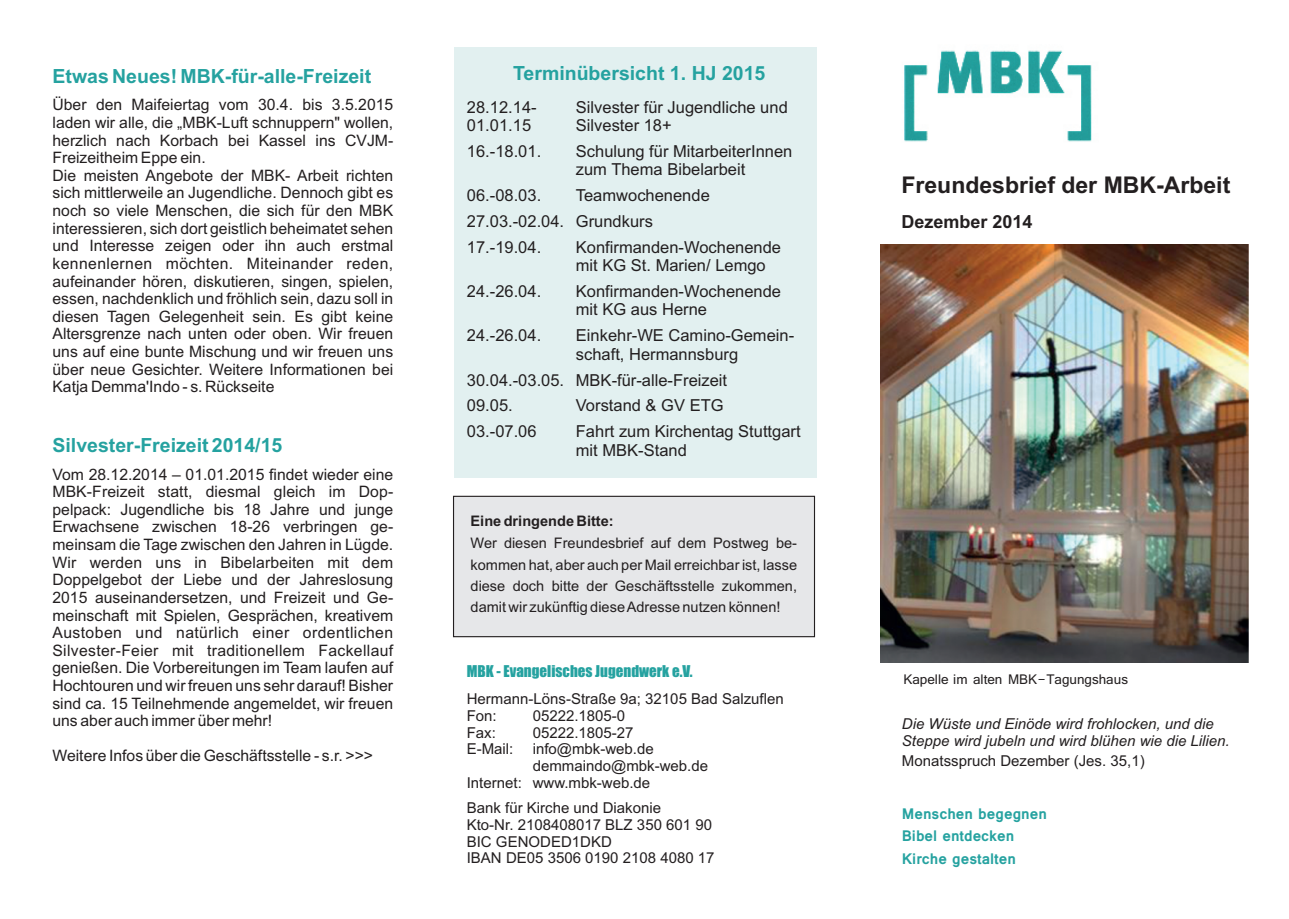
<style>
.page{position:relative;width:1289px;height:919px;background:#fff}
.page>*{position:absolute;margin:0;border:0;box-sizing:border-box;transform-origin:0 0}
.t1{font:700 23.1px "Arial";color:#231f20}
.t2{font:700 19.5px "Arial";color:#25a2a0}
.t3{font:700 18px "Arial";color:#231f20}
.t4{font:16.5px/18.5px "Arial";color:#231f20}
.t5{font:700 16.5px/22.5px "Vrinda";color:#25a2a0}
.t6{font:15.75px/17.5px "Arial";color:#231f20}
.t7{font:15px/16.8px "Arial";color:#231f20}
.t8{font:italic 15px/16.8px "Arial";color:#231f20}
.t9{font:15px "Impact";color:#25a2a0}
.t10{font:14.85px "Vrinda";color:#231f20}
.t11{font:14.55px/21.1px "Arial";color:#231f20;text-align:justify}
.t12{font:700 14.55px "Arial";color:#231f20}
</style>
<div class="page">
<div style="left:454px;top:48px;width:362px;height:430px;background:#e2f0f0"></div>
<div style="left:453px;top:495px;width:362px;height:142px;background:#e6e7e9"></div>
<img style="left:904px;top:50px;width:188px;height:92px">
<img style="left:880px;top:244px;width:368px;height:418px">
<p class="t2" style="left:52px;top:69px;width:320px">Etwas Neues! MBK-für-alle-Freizeit</p>
<p class="t6" style="left:52px;top:98px;width:342px">Über den Maifeiertag vom 30.4. bis 3.5.2015 laden wir alle, die „MBK-Luft schnuppern" wollen, herzlich nach Korbach bei Kassel ins CVJM-Freizeitheim Eppe ein.<br>Die meisten Angebote der MBK- Arbeit richten sich mittlerweile an Jugendliche. Dennoch gibt es noch so viele Menschen, die sich für den MBK interessieren, sich dort geistlich beheimatet sehen und Interesse zeigen oder ihn auch erstmal kennenlernen möchten. Miteinander reden, aufeinander hören, diskutieren, singen, spielen, essen, nachdenklich und fröhlich sein, dazu soll in diesen Tagen Gelegenheit sein. Es gibt keine Altersgrenze nach unten oder oben. Wir freuen uns auf eine bunte Mischung und wir freuen uns über neue Gesichter. Weitere Informationen bei Katja Demma'Indo - s. Rückseite</p>
<p class="t2" style="left:52px;top:438px;width:231px">Silvester-Freizeit 2014/15</p>
<p class="t6" style="left:52px;top:467px;width:342px;text-align:justify">Vom 28.12.2014 – 01.01.2015 findet wieder eine MBK-Freizeit statt, diesmal gleich im Dop&shy;pelpack: Jugendliche bis 18 Jahre und junge Erwachsene zwischen 18-26 verbringen ge&shy;meinsam die Tage zwischen den Jahren in Lügde.<br>Wir werden uns in Bibelarbeiten mit dem Doppelgebot der Liebe und der Jahreslosung 2015 auseinandersetzen, und Freizeit und Ge&shy;meinschaft mit Spielen, Gesprächen, kreativem Austoben und natürlich einer ordentlichen Silvester-Feier mit traditionellem Fackellauf genießen. Die Vorbereitungen im Team laufen auf Hochtouren und wir freuen uns sehr darauf! Bisher sind ca. 15 Teilnehmende angemeldet, wir freuen uns aber auch immer über mehr!</p>
<p class="t6" style="left:52px;top:748px;width:322px">Weitere Infos über die Geschäftsstelle - s.r. &gt;&gt;&gt;</p>
<p class="t2" style="left:513px;top:66px;width:254px">Terminübersicht 1. HJ 2015</p>
<p class="t4" style="left:467px;top:99px;width:71px">28.12.14-</p>
<p class="t4" style="left:576px;top:99px;width:213px">Silvester für Jugendliche und</p>
<p class="t4" style="left:467px;top:117px;width:66px">01.01.15</p>
<p class="t4" style="left:576px;top:117px;width:97px">Silvester 18+</p>
<p class="t4" style="left:467px;top:143px;width:76px">16.-18.01.</p>
<p class="t4" style="left:576px;top:143px;width:218px">Schulung für MitarbeiterInnen zum Thema Bibelarbeit</p>
<p class="t4" style="left:467px;top:188px;width:76px">06.-08.03.</p>
<p class="t4" style="left:467px;top:184px;width:244px;line-height:25.8px;text-indent:109px">Teamwochenende<br>27.03.-02.04. Grundkurs<br>17.-19.04.</p>
<p class="t4" style="left:576px;top:239px;width:207px">Konfirmanden-Wochenende mit KG St. Marien/ Lemgo</p>
<p class="t4" style="left:467px;top:283px;width:76px">24.-26.04.</p>
<p class="t4" style="left:576px;top:283px;width:207px">Konfirmanden-Wochenende mit KG aus Herne</p>
<p class="t4" style="left:467px;top:328px;width:76px">24.-26.04.</p>
<p class="t4" style="left:576px;top:328px;width:220px">Einkehr-WE Camino-Gemein&shy;schaft, Hermannsburg</p>
<p class="t4" style="left:467px;top:368px;width:262px;line-height:25.8px">30.04.-03.05. MBK-für-alle-Freizeit<br>09.05.</p>
<p class="t4" style="left:576px;top:398px;width:149px">Vorstand &amp; GV ETG</p>
<p class="t4" style="left:467px;top:423px;width:71px">03.-07.06</p>
<p class="t4" style="left:576px;top:423px;width:226px">Fahrt zum Kirchentag Stuttgart mit MBK-Stand</p>
<p class="t12" style="left:470px;top:515px;width:145px">Eine dringende Bitte:</p>
<p class="t11" style="left:470px;top:534px;width:328px">Wer diesen Freundesbrief auf dem Postweg be&shy;kommen hat, aber auch per Mail erreichbar ist, lasse diese doch bitte der Geschäftsstelle zukommen, damit wir zukünftig diese Adresse nutzen können!</p>
<p class="t9" style="left:467px;top:664px;width:227px">MBK - Evangelisches Jugendwerk e.V.</p>
<p class="t7" style="left:467px;top:691px;width:318px">Hermann-Löns-Straße 9a; 32105 Bad Salzuflen<br>Fon:</p>
<p class="t7" style="left:532px;top:708px;width:94px">05222.1805-0</p>
<p class="t7" style="left:467px;top:725px;width:31px">Fax:</p>
<p class="t7" style="left:532px;top:725px;width:102px">05222.1805-27</p>
<p class="t7" style="left:467px;top:742px;width:48px">E-Mail:</p>
<p class="t7" style="left:532px;top:742px;width:123px">info@mbk-web.de</p>
<p class="t7" style="left:532px;top:758px;width:177px">demmaindo@mbk-web.de</p>
<p class="t7" style="left:467px;top:775px;width:185px">Internet: www.mbk-web.de</p>
<p class="t7" style="left:467px;top:800px;width:249px">Bank für Kirche und Diakonie<br>Kto-Nr. 2108408017 BLZ 350 601 90<br>BIC GENODED1DKD<br>IBAN DE05 3506 0190 2108 4080 17</p>
<h1 class="t1" style="left:901px;top:176px;width:330px">Freundesbrief der MBK-Arbeit</h1>
<p class="t3" style="left:901px;top:215px;width:133px">Dezember 2014</p>
<p class="t10" style="left:903px;top:669px;width:226px">Kapelle im alten MBK-Tagungshaus</p>
<p class="t8" style="left:902px;top:716px;width:329px">Die Wüste und Einöde wird frohlocken, und die<br>Steppe wird jubeln und wird blühen wie die Lilien.</p>
<p class="t7" style="left:902px;top:753px;width:244px">Monatsspruch Dezember (Jes. 35,1)</p>
<p class="t5" style="left:901px;top:802px;width:147px">Menschen begegnen<br>Bibel entdecken<br>Kirche gestalten</p>
</div>
